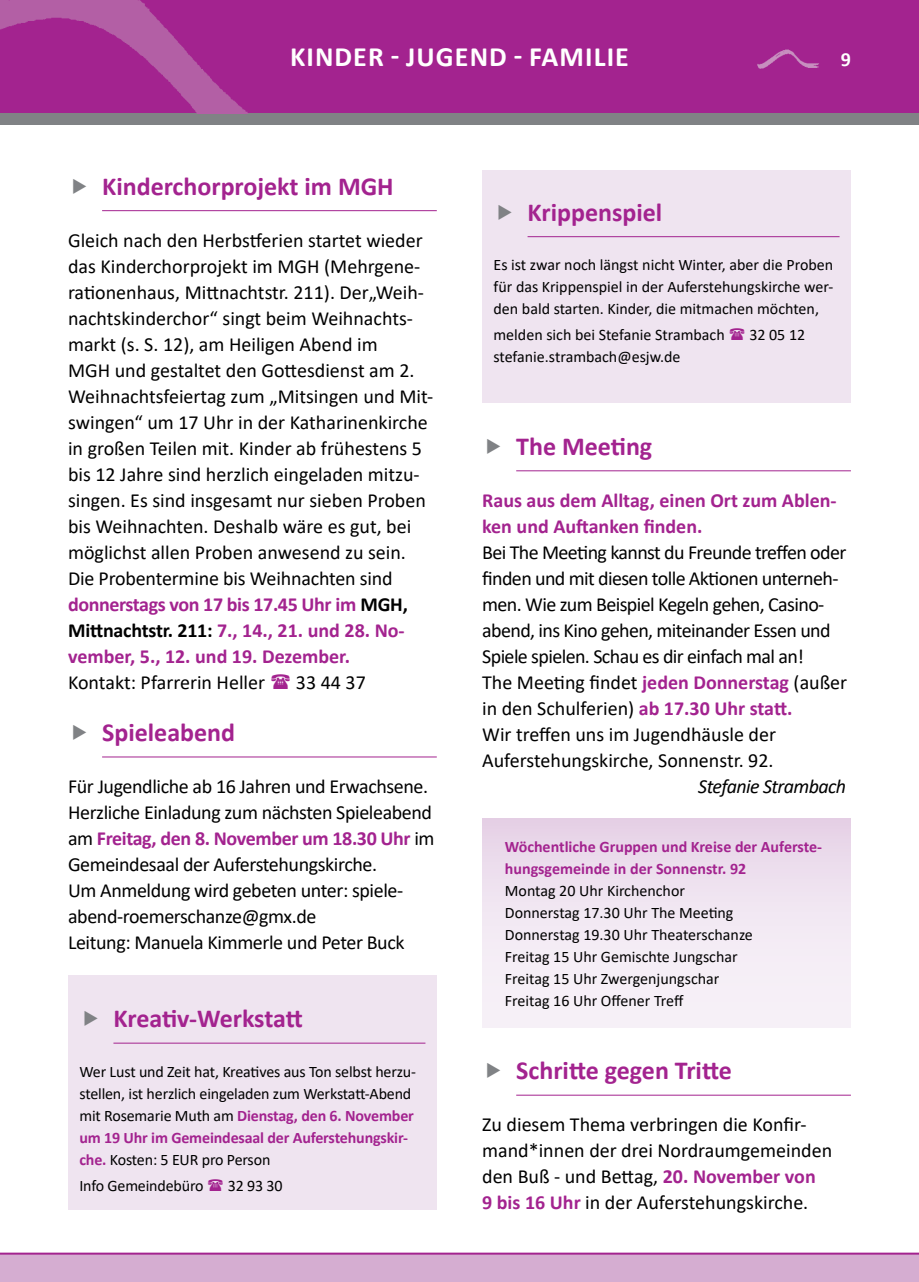
<style>
.page{position:relative;width:919px;height:1282px;background:#fff}
.page>*{position:absolute;margin:0;border:0;box-sizing:border-box;transform-origin:0 0}
.t1{font:700 28px "Calibri";letter-spacing:.04em;color:#fff}
.t2{font:700 26px "Calibri";color:#a3238f}
.t3{font:20px/26px "Calibri";color:#000}
.t4{font:20px/26px "Calibri";letter-spacing:-.03em;color:#000}
.t5{font:20px/26px "Calibri";letter-spacing:-.02em;color:#000}
.t6{font:700 20px/26px "Calibri";color:#a3238f}
.t7{font:italic 20px "Calibri";letter-spacing:-.03em;color:#000}
.t8{font:700 20px "Calibri";color:#fff}
.t9{font:16px/22px "Calibri";color:#000}
.t10{font:700 16px/22px "Calibri";color:#a3238f}
.s1{font-weight:700;color:#a3238f}
.s2{font-weight:700}
</style>
<div class="page">
<div style="left:0;top:0;width:918px;height:113px;background:#a3238f"></div>
<div style="left:0;top:113px;width:918px;height:12px;background:#808285"></div>
<img style="left:0;top:0;width:248px;height:113px">
<img style="left:757px;top:49px;width:62px;height:20px">
<div style="left:0;top:1253px;width:918px;height:28px;background:#d5add1"></div>
<hr style="left:0;top:1252px;width:918px;height:2px;background:#a3238f">
<hr style="left:102px;top:210px;width:335px;height:1px;background:#a3238f">
<hr style="left:102px;top:756px;width:335px;height:1px;background:#a3238f">
<hr style="left:516px;top:470px;width:334px;height:1px;background:#a3238f">
<hr style="left:516px;top:1094px;width:334px;height:1px;background:#a3238f">
<div style="left:68px;top:974px;width:369px;height:234px;background:#efe4f0"></div>
<hr style="left:113px;top:1042px;width:312px;height:1px;background:#a3238f">
<div style="left:482px;top:170px;width:368px;height:232px;background:#efe4f0"></div>
<hr style="left:527px;top:236px;width:312px;height:1px;background:#a3238f">
<div style="left:482px;top:818px;width:368px;height:208px;background:linear-gradient(to bottom,#e8d5e8,#f9f6fa)"></div>
<h1 class="t1" style="left:290px;top:37px;width:340px">Kinder - Jugend - Familie</h1>
<p class="t8" style="left:840px;top:45px;width:12px">9</p>
<h2 class="t2" style="left:102px;top:167px;width:293px">Kinderchorprojekt im MGH</h2>
<p class="t3" style="left:68px;top:226px;width:365px">Gleich nach den Herbstferien startet wieder das Kinderchorprojekt im MGH (Mehrgene&shy;rationenhaus, Mittnachtstr. 211). Der„Weih&shy;nachtskinderchor“ singt beim Weihnachts&shy;markt (s. S. 12), am Heiligen Abend im<br>MGH und gestaltet den Gottesdienst am 2.<br>Weihnachtsfeiertag zum „Mitsingen und Mit&shy;swingen“ um 17 Uhr in der Katharinenkirche in großen Teilen mit. Kinder ab frühestens 5 bis 12 Jahre sind herzlich eingeladen mitzu&shy;singen. Es sind insgesamt nur sieben Proben bis Weihnachten. Deshalb wäre es gut, bei möglichst allen Proben anwesend zu sein.<br>Die Probentermine bis Weihnachten sind <span class="s1">donnerstags von 17 bis 17.45 Uhr im</span> <span class="s2">MGH, Mittnachtstr. 211:</span> <span class="s1">7., 14., 21. und 28. No&shy;vember, 5., 12. und 19. Dezember.</span></p>
<p class="t3" style="left:68px;top:668px;width:198px">Kontakt: Pfarrerin Heller</p>
<p class="t3" style="left:296px;top:668px;width:71px">33 44 37</p>
<h2 class="t2" style="left:102px;top:713px;width:135px">Spieleabend</h2>
<p class="t5" style="left:68px;top:772px;width:368px">Für Jugendliche ab 16 Jahren und Erwachsene.<br>Herzliche Einladung zum nächsten Spieleabend am <span class="s1">Freitag, den 8. November um 18.30 Uhr</span> im Gemeindesaal der Auferstehungskirche.<br>Um Anmeldung wird gebeten unter: spiele&shy;abend-roemerschanze@gmx.de<br>Leitung: Manuela Kimmerle und Peter Buck</p>
<h2 class="t2" style="left:113px;top:999px;width:191px">Kreativ-Werkstatt</h2>
<p class="t9" style="left:79px;top:1059px;width:338px">Wer Lust und Zeit hat, Kreatives aus Ton selbst herzu&shy;stellen, ist herzlich eingeladen zum Werkstatt-Abend mit Rosemarie Muth am <span class="s1">Dienstag, den 6. November um 19 Uhr im Gemeindesaal der Auferstehungskir&shy;che.</span> Kosten: 5 EUR pro Person</p>
<p class="t9" style="left:79px;top:1173px;width:126px">Info Gemeindebüro</p>
<p class="t9" style="left:228px;top:1173px;width:56px">32 93 30</p>
<h2 class="t2" style="left:527px;top:193px;width:136px">Krippenspiel</h2>
<p class="t9" style="left:493px;top:253px;width:341px;text-align:justify">Es ist zwar noch längst nicht Winter, aber die Proben für das Krippenspiel in der Auferstehungskirche wer&shy;den bald starten. Kinder, die mitmachen möchten,</p>
<p class="t9" style="left:493px;top:323px;width:233px">melden sich bei Stefanie Strambach</p>
<p class="t9" style="left:749px;top:323px;width:57px">32 05 12</p>
<p class="t9" style="left:493px;top:345px;width:188px">stefanie.strambach@esjw.de</p>
<h2 class="t2" style="left:516px;top:427px;width:138px">The Meeting</h2>
<p class="t6" style="left:482px;top:487px;width:356px">Raus aus dem Alltag, einen Ort zum Ablen&shy;ken und Auftanken finden.</p>
<p class="t4" style="left:482px;top:538px;width:366px">Bei The Meeting kannst du Freunde treffen oder finden und mit diesen tolle Aktionen unterneh&shy;men. Wie zum Beispiel Kegeln gehen, Casino&shy;abend, ins Kino gehen, miteinander Essen und Spiele spielen. Schau es dir einfach mal an!<br>The Meeting findet <span class="s1">jeden Donnerstag</span> (außer in den Schulferien) <span class="s1">ab 17.30 Uhr statt.<br></span>Wir treffen uns im Jugendhäusle der Auferstehungskirche, Sonnenstr. 92.</p>
<p class="t7" style="left:698px;top:772px;width:149px">Stefanie Strambach</p>
<p class="t10" style="left:505px;top:835px;width:319px">Wöchentliche Gruppen und Kreise der Auferste&shy;hungsgemeinde in der Sonnenstr. 92</p>
<p class="t9" style="left:505px;top:878px;width:249px">Montag 20 Uhr Kirchenchor<br>Donnerstag 17.30 Uhr The Meeting<br>Donnerstag 19.30 Uhr Theaterschanze<br>Freitag 15 Uhr Gemischte Jungschar<br>Freitag 15 Uhr Zwergenjungschar<br>Freitag 16 Uhr Offener Treff</p>
<h2 class="t2" style="left:516px;top:1051px;width:217px">Schritte gegen Tritte</h2>
<p class="t3" style="left:482px;top:1110px;width:351px">Zu diesem Thema verbringen die Konfir&shy;mand*innen der drei Nordraumgemeinden den Buß - und Bettag, <span class="s1">20. November von<br>9 bis 16 Uhr</span> in der Auferstehungskirche.</p>
</div>
